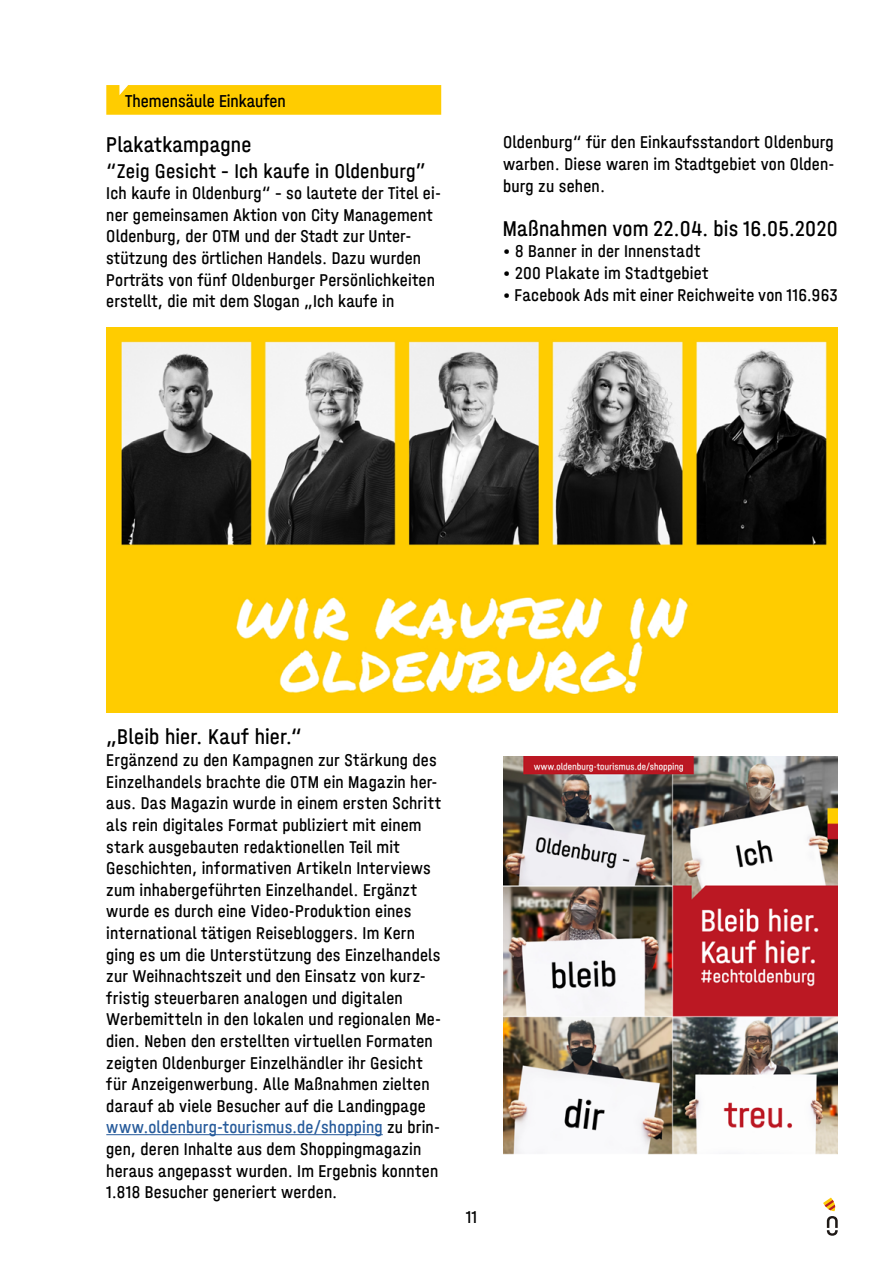
<style>
.page{position:relative;width:893px;height:1263px;background:#fff}
.page>*{position:absolute;margin:0;border:0;box-sizing:border-box;transform-origin:0 0}
.t1{font:22.5px "Halvar Eng";letter-spacing:.01em;color:#000}
.t2{font:21px "Halvar Eng";letter-spacing:.01em;color:#000}
.t3{font:18.15px "Halvar Eng";color:#000}
.t4{font:18px/21.6px "Halvar Eng";letter-spacing:.01em;color:#000}
.s1{color:#275b9b}
</style>
<div class="page">
<svg style="left:823px;top:1197px;width:15px;height:39px"></svg>
<svg style="left:106px;top:85px;width:335px;height:30px;background:#ffcc03"></svg>
<img style="left:106px;top:327px;width:732px;height:386px">
<hr style="left:106px;top:1134px;width:277px;height:1px;background:#275b9b">
<img style="left:503px;top:756px;width:335px;height:399px">
<p class="t3" style="left:125px;top:91px;width:162px">Themensäule Einkaufen</p>
<p class="t1" style="left:106px;top:132px;width:147px">Plakatkampagne</p>
<p class="t2" style="left:106px;top:158px;width:321px">“Zeig Gesicht – Ich kaufe in Oldenburg”</p>
<p class="t4" style="left:106px;top:182px;width:336px">Ich kaufe in Oldenburg“ – so lautete der Titel ei&shy;ner gemeinsamen Aktion von City Management Oldenburg, der OTM und der Stadt zur Unter&shy;stützung des örtlichen Handels. Dazu wurden Porträts von fünf Oldenburger Persönlichkeiten erstellt, die mit dem Slogan „Ich kaufe in</p>
<p class="t4" style="left:503px;top:131px;width:333px;text-align:justify">Oldenburg“ für den Einkaufsstandort Oldenburg warben. Diese waren im Stadtgebiet von Olden&shy;burg zu sehen.</p>
<p class="t1" style="left:503px;top:215px;width:336px">Maßnahmen vom 22.04. bis 16.05.2020</p>
<p class="t4" style="left:503px;top:240px;width:199px">• 8 Banner in der Innenstadt</p>
<p class="t4" style="left:503px;top:262px;width:207px">• 200 Plakate im Stadtgebiet</p>
<p class="t4" style="left:503px;top:283px;width:336px">• Facebook Ads mit einer Reichweite von 116.963</p>
<p class="t1" style="left:106px;top:724px;width:197px">„Bleib hier. Kauf hier.“</p>
<p class="t4" style="left:106px;top:749px;width:336px">Ergänzend zu den Kampagnen zur Stärkung des Einzelhandels brachte die OTM ein Magazin her&shy;aus. Das Magazin wurde in einem ersten Schritt als rein digitales Format publiziert mit einem stark ausgebauten redaktionellen Teil mit Geschichten, informativen Artikeln Interviews zum inhabergeführten Einzelhandel. Ergänzt wurde es durch eine Video-Produktion eines international tätigen Reisebloggers. Im Kern ging es um die Unterstützung des Einzelhandels zur Weihnachtszeit und den Einsatz von kurz&shy;fristig steuerbaren analogen und digitalen Werbemitteln in den lokalen und regionalen Me&shy;dien. Neben den erstellten virtuellen Formaten zeigten Oldenburger Einzelhändler ihr Gesicht für Anzeigenwerbung. Alle Maßnahmen zielten darauf ab viele Besucher auf die Landingpage <span class="s1">www.oldenburg-tourismus.de/shopping</span> zu brin&shy;gen, deren Inhalte aus dem Shoppingmagazin heraus angepasst wurden. Im Ergebnis konnten 1.818 Besucher generiert werden.</p>
<p class="t4" style="left:466px;top:1205px;width:13px">11</p>
</div>
